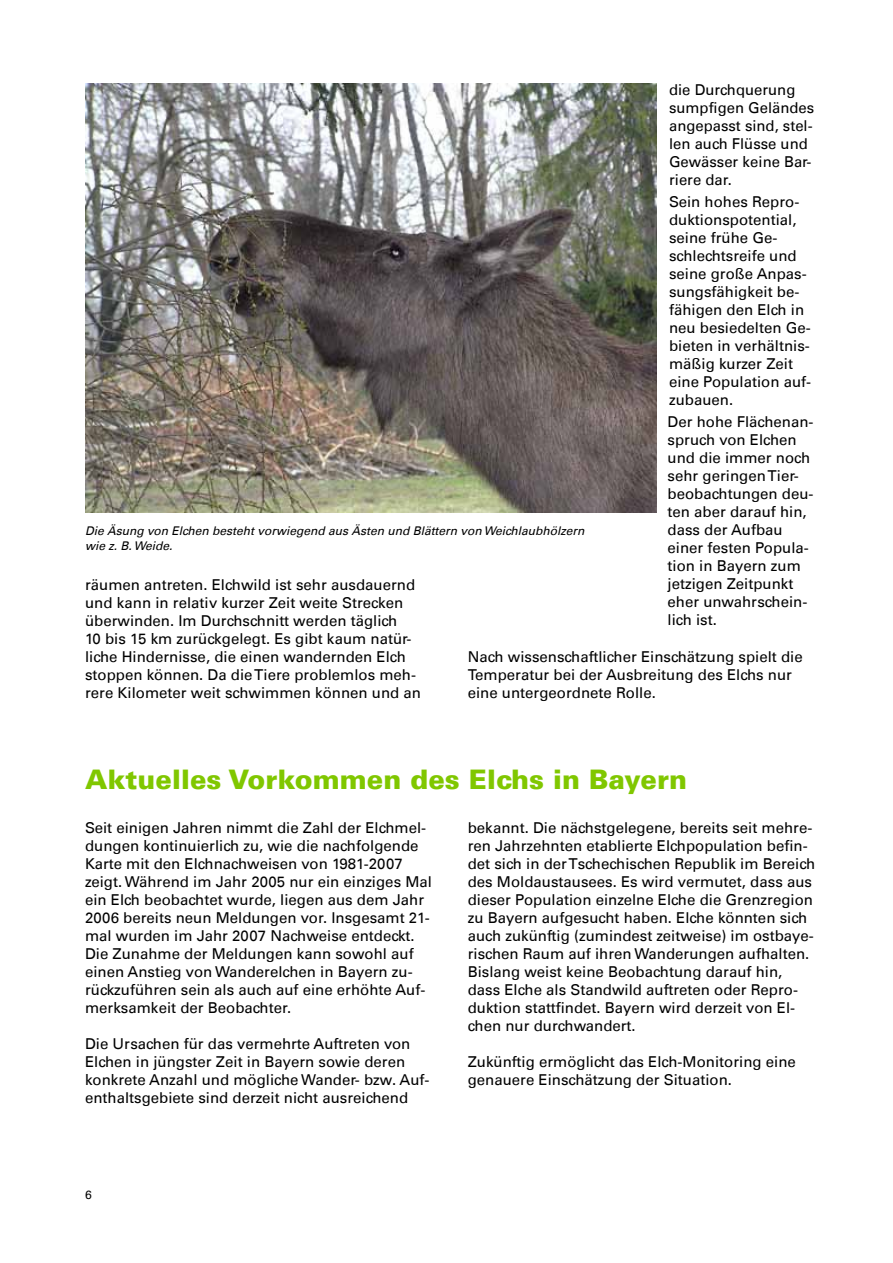
<style>
.page{position:relative;width:893px;height:1263px;background:#fff}
.page>*{position:absolute;margin:0;border:0;box-sizing:border-box;transform-origin:0 0}
.headline1{font:900 27px "Univers";color:#80c700}
.fließtext{font:15px/18px "Univers";color:#000}
.t1{font:italic 12px/14.4px "Univers";color:#000}
.t2{font:12px "Univers";color:#000}
</style>
<div class="page">
<img style="left:85px;top:84px;width:572px;height:429px">
<p class="fließtext" style="left:669px;top:80px;width:147px">die Durchquerung sumpfigen Geländes angepasst sind, stel&shy;len auch Flüsse und<br>Gewässer keine Bar&shy;riere dar.</p>
<p class="fließtext" style="left:669px;top:193px;width:144px">Sein hohes Repro&shy;duktionspotential, seine frühe Ge&shy;schlechtsreife und seine große Anpas&shy;sungsfähigkeit be&shy;fähigen den Elch in neu besiedelten Ge&shy;bieten in verhältnis&shy;mäßig kurzer Zeit eine Population auf&shy;zubauen.</p>
<p class="fließtext" style="left:668px;top:413px;width:147px">Der hohe Flächenan&shy;spruch von Elchen und die immer noch sehr geringen Tier&shy;beobachtungen deu&shy;ten aber darauf hin, dass der Aufbau einer festen Popula&shy;tion in Bayern zum jetzigen Zeitpunkt eher unwahrschein&shy;lich ist.</p>
<p class="fließtext" style="left:468px;top:648px;width:336px">Nach wissenschaftlicher Einschätzung spielt die<br>Temperatur bei der Ausbreitung des Elchs nur eine untergeordnete Rolle.</p>
<p class="t1" style="left:85px;top:524px;width:501px">Die Äsung von Elchen besteht vorwiegend aus Ästen und Blättern von Weichlaubhölzern wie z. B. Weide.</p>
<p class="fließtext" style="left:85px;top:576px;width:337px">räumen antreten. Elchwild ist sehr ausdauernd und kann in relativ kurzer Zeit weite Strecken überwinden. Im Durchschnitt werden täglich<br>10 bis 15 km zurückgelegt. Es gibt kaum natür&shy;liche Hindernisse, die einen wandernden Elch stoppen können. Da die Tiere problemlos meh&shy;rere Kilometer weit schwimmen können und an</p>
<p class="headline1" style="left:85px;top:762px;width:603px">Aktuelles Vorkommen des Elchs in Bayern</p>
<p class="fließtext" style="left:85px;top:819px;width:348px">Seit einigen Jahren nimmt die Zahl der Elchmel&shy;dungen kontinuierlich zu, wie die nachfolgende Karte mit den Elchnachweisen von 1981-2007 zeigt. Während im Jahr 2005 nur ein einziges Mal ein Elch beobachtet wurde, liegen aus dem Jahr 2006 bereits neun Meldungen vor. Insgesamt 21- mal wurden im Jahr 2007 Nachweise entdeckt.<br>Die Zunahme der Meldungen kann sowohl auf einen Anstieg von Wanderelchen in Bayern zu&shy;rückzuführen sein als auch auf eine erhöhte Auf&shy;merksamkeit der Beobachter.</p>
<p class="fließtext" style="left:85px;top:1035px;width:346px">Die Ursachen für das vermehrte Auftreten von Elchen in jüngster Zeit in Bayern sowie deren konkrete Anzahl und mögliche Wander- bzw. Auf&shy;enthaltsgebiete sind derzeit nicht ausreichend</p>
<p class="fließtext" style="left:468px;top:819px;width:349px">bekannt. Die nächstgelegene, bereits seit mehre&shy;ren Jahrzehnten etablierte Elchpopulation befin&shy;det sich in der Tschechischen Republik im Bereich des Moldaustausees. Es wird vermutet, dass aus dieser Population einzelne Elche die Grenzregion zu Bayern aufgesucht haben. Elche könnten sich auch zukünftig (zumindest zeitweise) im ostbaye&shy;rischen Raum auf ihren Wanderungen aufhalten.<br>Bislang weist keine Beobachtung darauf hin, dass Elche als Standwild auftreten oder Repro&shy;duktion stattfindet. Bayern wird derzeit von El&shy;chen nur durchwandert.</p>
<p class="fließtext" style="left:468px;top:1053px;width:330px">Zukünftig ermöglicht das Elch-Monitoring eine genauere Einschätzung der Situation.</p>
<p class="t2" style="left:85px;top:1188px;width:8px">6</p>
</div>
